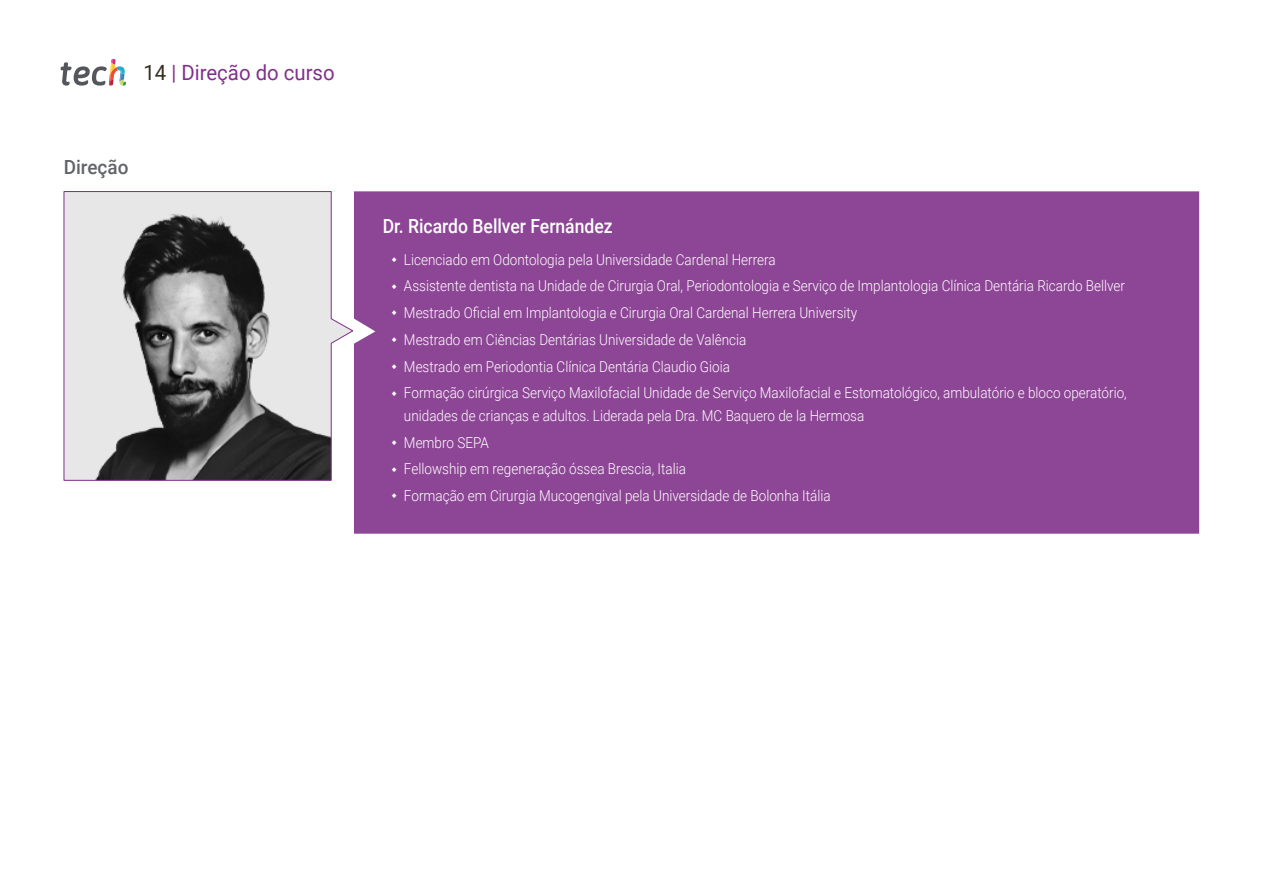
<style>
.page{position:relative;width:1263px;height:893px;background:#fff}
.page>*{position:absolute;margin:0;border:0;box-sizing:border-box;transform-origin:0 0}
.t1{font:21px "Roboto";color:#813089}
.t2{font:500 19.5px "Roboto";color:#fff;scale:.9 1}
.t3{font:500 19.5px "Roboto";color:#61646a}
.t4{font:300 15px/26.7px "Roboto";color:#fff;scale:.9 1}
.s1{color:#312e20}
</style>
<div class="page">
<div style="left:354px;top:191px;width:845px;height:343px;background:#8d4595"></div>
<svg style="left:63px;top:191px;width:291px;height:290px;background:#a5a4a5"></svg>
<svg style="left:61px;top:59px;width:65px;height:27px"></svg>
<svg style="left:392px;top:257px;width:5px;height:5px"></svg>
<svg style="left:392px;top:284px;width:5px;height:5px"></svg>
<svg style="left:392px;top:310px;width:5px;height:5px"></svg>
<svg style="left:392px;top:337px;width:5px;height:5px"></svg>
<svg style="left:392px;top:364px;width:5px;height:5px"></svg>
<svg style="left:392px;top:391px;width:5px;height:5px"></svg>
<svg style="left:392px;top:440px;width:5px;height:5px"></svg>
<svg style="left:392px;top:467px;width:5px;height:5px"></svg>
<svg style="left:392px;top:493px;width:5px;height:5px"></svg>
<h1 class="t1" style="left:144px;top:57px;width:193px"><span class="s1">14</span> | Direção do curso</h1>
<h2 class="t3" style="left:64px;top:154px;width:66px">Direção</h2>
<h2 class="t2" style="left:383px;top:212px;width:257px">Dr. Ricardo Bellver Fernández</h2>
<p class="t4" style="left:404px;top:245px;width:805px">Licenciado em Odontologia pela Universidade Cardenal Herrera<br>Assistente dentista na Unidade de Cirurgia Oral, Periodontologia e Serviço de Implantologia Clínica Dentária Ricardo Bellver Mestrado Oficial em Implantologia e Cirurgia Oral Cardenal Herrera University<br>Mestrado em Ciências Dentárias Universidade de Valência<br>Mestrado em Periodontia Clínica Dentária Claudio Gioia<br>Formação cirúrgica Serviço Maxilofacial Unidade de Serviço Maxilofacial e Estomatológico, ambulatório e bloco operatório,</p>
<p class="t4" style="left:404px;top:402px;width:513px">unidades de crianças e adultos. Liderada pela Dra. MC Baquero de la Hermosa Membro SEPA<br>Fellowship em regeneração óssea Brescia, Italia<br>Formação em Cirurgia Mucogengival pela Universidade de Bolonha Itália</p>
</div>
